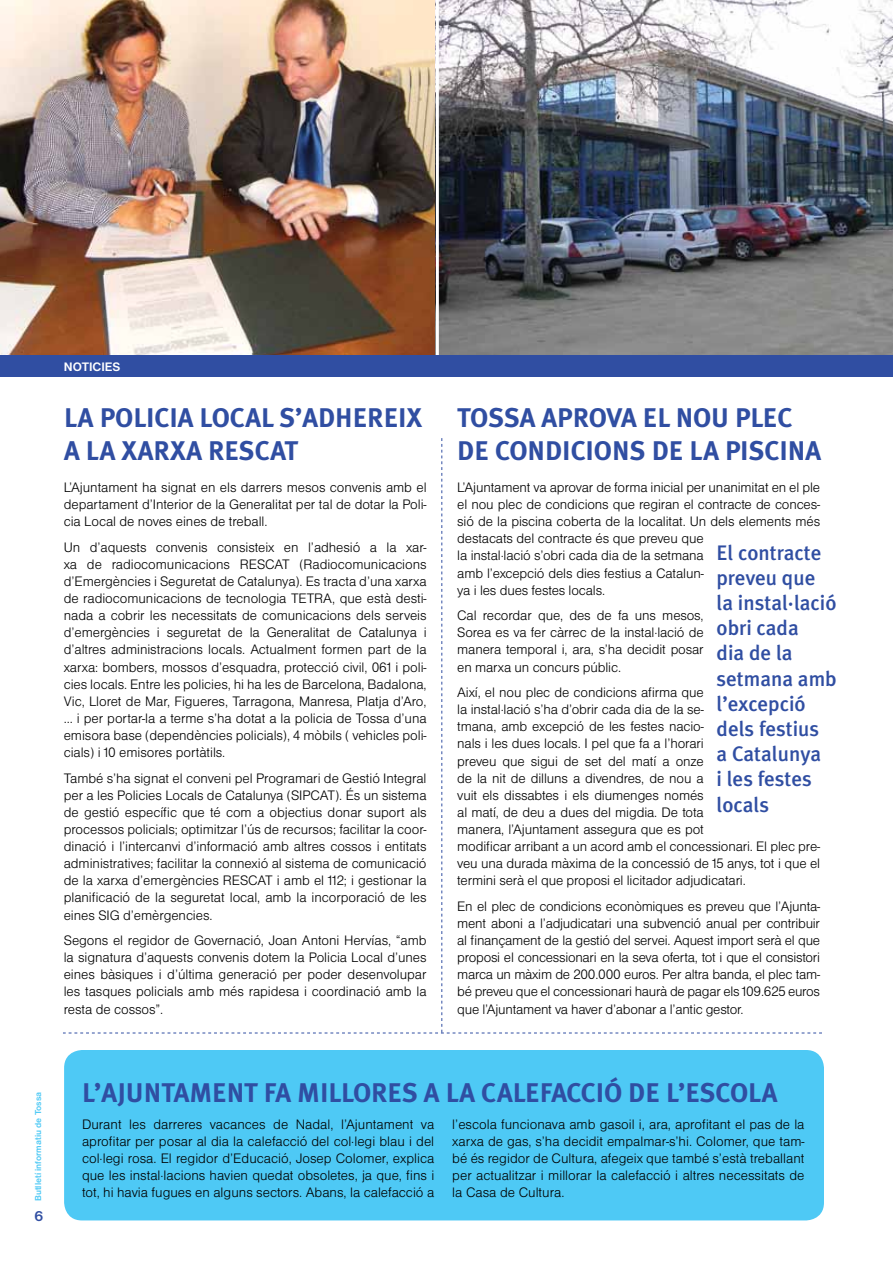
<style>
.page{position:relative;width:893px;height:1263px;background:#fff}
.page>*{position:absolute;margin:0;border:0;box-sizing:border-box;transform-origin:0 0}
.t1{font:700 27px "Meta Plus";letter-spacing:.11em;color:#304ea2}
.t2{font:700 27px/32.4px "Meta Plus";letter-spacing:.065em;color:#304ea2}
.t3{font:700 27px/32.4px "Meta Plus";letter-spacing:.025em;color:#304ea2}
.t4{font:500 21px/25.2px "Meta Plus";color:#304ea2}
.t5{font:700 15px "Nimbus San D";color:#304ea2}
.t6{font:14.25px/17.1px "Nimbus San D Ligh";letter-spacing:-.01em;color:#000;text-align:justify}
.t7{font:700 12.75px "Nimbus San D";color:#fff}
.t8{font:700 9px "Nimbus San D";color:#4ec9f5}
</style>
<div class="page">
<div style="left:64px;top:1050px;width:760px;height:170px;background:#4ec9f5;border-radius:18px"></div>
<img style="left:0;top:0;width:893px;height:355px">
<hr style="left:436px;top:0;width:3px;height:360px;background:#fff">
<div style="left:0;top:355px;width:893px;height:22px;background:#304ea2"></div>
<p class="t7" style="left:64px;top:360px;width:25px">NOTICI</p>
<p class="t7" style="left:105px;top:360px;width:17px">ES</p>
<h1 class="t3" style="left:64px;top:402px;width:360px">LA POLICIA LOCAL S’ADHEREIX<br>A LA XARXA RE SCAT</h1>
<p class="t6" style="left:64px;top:478px;width:364px">L’Ajuntament ha signat en els darrers mesos convenis amb el departament d’Interior de la Generalitat per tal de dotar la Poli&shy;cia Local de noves eines de treball.</p>
<p class="t6" style="left:64px;top:538px;width:364px">Un d’aquests convenis consisteix en l’adhesió a la xar&shy;xa de radiocomunicacions RESCAT (Radiocomunicacions d’Emergències i Seguretat de Catalunya). Es tracta d’una xarxa de radiocomunicacions de tecnologia TETRA, que està desti&shy;nada a cobrir les necessitats de comunicacions dels serveis d’emergències i seguretat de la Generalitat de Catalunya i d’altres administracions locals. Actualment formen part de la xarxa: bombers, mossos d’esquadra, protecció civil, 061 i poli&shy;cies locals. Entre les policies, hi ha les de Barcelona, Badalona, Vic, Lloret de Mar, Figueres, Tarragona, Manresa, Platja d’Aro, ... i per portar-la a terme s’ha dotat a la policia de Tossa d’una emisora base (dependències policials), 4 mòbils ( vehicles poli&shy;cials) i 10 emisores portàtils.</p>
<p class="t6" style="left:64px;top:769px;width:364px">També s’ha signat el conveni pel Programari de Gestió Integral per a les Policies Locals de Catalunya (SIPCAT). És un sistema de gestió específic que té com a objectius donar suport als processos policials; optimitzar l’ús de recursos; facilitar la coor&shy;dinació i l’intercanvi d’informació amb altres cossos i entitats administratives; facilitar la connexió al sistema de comunicació de la xarxa d’emergències RESCAT i amb el 112; i gestionar la planificació de la seguretat local, amb la incorporació de les eines SIG d’emèrgencies.</p>
<p class="t6" style="left:64px;top:932px;width:364px">Segons el regidor de Governació, Joan Antoni Hervías, “amb la signatura d’aquests convenis dotem la Policia Local d’unes eines bàsiques i d’última generació per poder desenvolupar les tasques policials amb més rapidesa i coordinació amb la resta de cossos”.</p>
<h1 class="t2" style="left:457px;top:402px;width:364px">TOSSA APROVA EL NOU PLEC<br>DE CONDICIONS DE LA PISCINA</h1>
<p class="t6" style="left:457px;top:478px;width:364px;text-align:left">L’Ajuntament va aprovar de forma inicial per unanimitat en el ple el nou plec de condicions que regiran el contracte de conces&shy;sió de la piscina coberta de la localitat. Un dels elements més destacats del contracte és que preveu que<br>la instal·lació s’obri cada dia de la setmana<br>amb l’excepció dels dies festius a Catalun-<br>ya i les dues festes locals.</p>
<p class="t6" style="left:457px;top:607px;width:248px">Cal recordar que, des de fa uns mesos, Sorea es va fer càrrec de la instal·lació de manera temporal i, ara, s’ha decidit posar en marxa un concurs públic.</p>
<p class="t6" style="left:457px;top:684px;width:364px;text-align:left">Així, el nou plec de condicions afirma que<br>la instal·lació s’ha d’obrir cada dia de la se-<br>tmana, amb excepció de les festes nacio-<br>nals i les dues locals. I pel que fa a l’horari<br>preveu que sigui de set del matí a onze<br>de la nit de dilluns a divendres, de nou a<br>vuit els dissabtes i els diumenges només<br>al matí, de deu a dues del migdia. De tota<br>manera, l’Ajuntament assegura que es pot<br>modificar arribant a un acord amb el concessionari. El plec pre&shy;veu una durada màxima de la concessió de 15 anys, tot i que el termini serà el que proposi el licitador adjudicatari.</p>
<p class="t6" style="left:457px;top:897px;width:364px">En el plec de condicions econòmiques es preveu que l’ Ajunta&shy;ment aboni a l’adjudicatari una subvenció anual per contribuir al finançament de la gestió del servei. Aquest import serà el que proposi el concessionari en la seva oferta, tot i que el consistori marca un màxim de 200.000 euros. Per altra banda, el plec tam&shy;bé preveu que el concessionari haurà de pagar els 109.625 euros que l’Ajuntament va haver d’abonar a l’antic gestor.</p>
<h2 class="t4" style="left:716px;top:539px;width:122px">El contracte preveu que la instal·lació obri cada<br>dia de la setmana amb l’excepció dels festius<br>a Catalunya<br>i les festes locals</h2>
<p class="t8" style="left:33px;top:1201px;width:111px;rotate:-90deg">BUTLLETÍ INFORMATIU DE TOSSA</p>
<p class="t5" style="left:34px;top:1207px;width:11px">6</p>
<h1 class="t1" style="left:82px;top:1077px;width:695px">L’AJ UNTAMENT FA MILLORES A LA CALEFACCIÓ DE L’ESCOLA</h1>
<p class="t6" style="left:82px;top:1115px;width:354px">Durant les darreres vacances de Nadal, l’Ajuntament va aprofitar per posar al dia la calefacció del col·legi blau i del col·legi rosa. El regidor d’Educació, Josep Colomer, explica que les instal·lacions havien quedat obsoletes, ja que, fins i tot, hi havia fugues en alguns sectors. Abans, la calefacció a</p>
<p class="t6" style="left:452px;top:1115px;width:354px">l’escola funcionava amb gasoil i, ara, aprofitant el pas de la xarxa de gas, s’ha decidit empalmar-s’hi. Colomer, que tam&shy;bé és regidor de Cultura, afegeix que també s’està treballant per actualitzar i millorar la calefacció i altres necessitats de la Casa de Cultura.</p>
</div>
